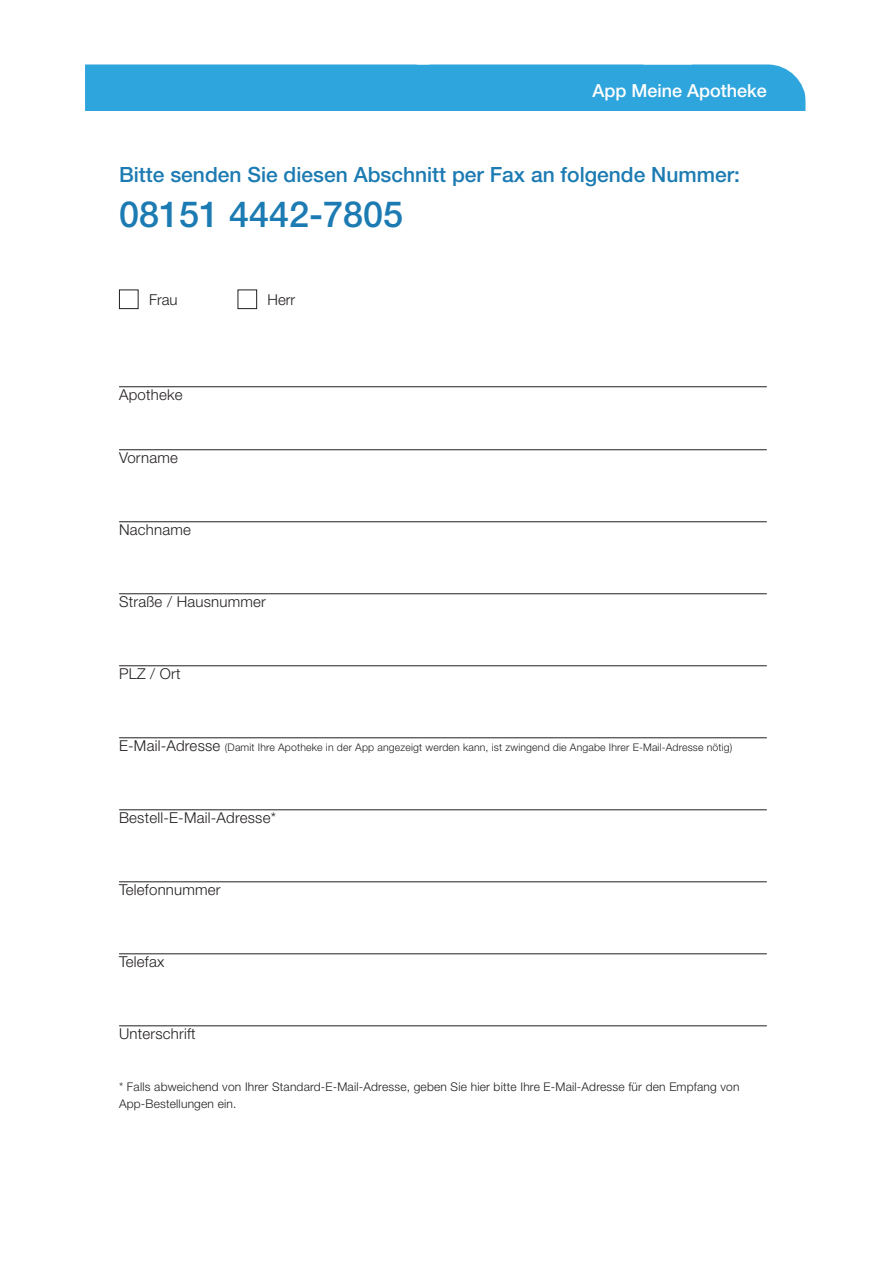
<style>
.page{position:relative;width:893px;height:1263px;background:#fff}
.page>*{position:absolute;margin:0;border:0;box-sizing:border-box;transform-origin:0 0}
.t1{font:500 36px "Helvetica Neue";color:#1c7bb2}
.t2{font:500 21px "Helvetica Neue";color:#1c7bb2}
.t3{font:500 18px "Helvetica Neue";color:#fff}
.t4{font:300 15px "Helvetica Neue";letter-spacing:.015em;color:#231f20}
.t5{font:300 12px/16.5px "Helvetica Neue";letter-spacing:.015em;color:#231f20}
.t6{font:300 10.5px "Helvetica Neue";letter-spacing:.015em;color:#231f20}
.s1{font-size:15px}
</style>
<div class="page">
<div style="left:429px;top:64px;width:214px;height:47px;background:#2fa5dd"></div>
<div style="left:85px;top:64px;width:344px;height:47px;background:#2fa5dd"></div>
<div style="left:643px;top:64px;width:163px;height:47px;background:#2fa5dd"></div>
<hr style="left:119px;top:386px;width:648px;height:1px;background:#231f20">
<hr style="left:119px;top:449px;width:648px;height:1px;background:#231f20">
<hr style="left:119px;top:521px;width:648px;height:1px;background:#231f20">
<hr style="left:119px;top:593px;width:648px;height:1px;background:#231f20">
<hr style="left:119px;top:665px;width:648px;height:1px;background:#231f20">
<hr style="left:119px;top:737px;width:648px;height:1px;background:#231f20">
<hr style="left:119px;top:809px;width:648px;height:1px;background:#231f20">
<hr style="left:119px;top:881px;width:648px;height:1px;background:#231f20">
<hr style="left:119px;top:953px;width:648px;height:1px;background:#231f20">
<hr style="left:119px;top:1025px;width:648px;height:1px;background:#231f20">
<div style="left:119px;top:289px;width:20px;height:20px;border:1px solid #231f20"></div>
<div style="left:238px;top:289px;width:19px;height:20px;border:1px solid #231f20"></div>
<p class="t3" style="left:592px;top:80px;width:176px">App Meine Apotheke</p>
<p class="t2" style="left:119px;top:162px;width:622px">Bitte senden Sie diesen Abschnitt per Fax an folgende Nummer:</p>
<p class="t1" style="left:119px;top:193px;width:286px">08151 4442-7805</p>
<p class="t4" style="left:149px;top:291px;width:30px">Frau</p>
<p class="t4" style="left:268px;top:291px;width:29px">Herr</p>
<p class="t4" style="left:119px;top:385px;width:65px">Apotheke</p>
<p class="t4" style="left:119px;top:448px;width:60px">Vorname</p>
<p class="t4" style="left:119px;top:520px;width:73px">Nachname</p>
<p class="t4" style="left:119px;top:592px;width:148px">Straße / Hausnummer</p>
<p class="t4" style="left:119px;top:664px;width:63px">PLZ / Ort</p>
<p class="t6" style="left:119px;top:741px;width:615px"><span class="s1">E-Mail-Adresse</span> (Damit Ihre Apotheke in der App angezeigt werden kann, ist zwingend die Angabe Ihrer E-Mail-Adresse nötig)</p>
<p class="t4" style="left:119px;top:808px;width:158px">Bestell-E-Mail-Adresse*</p>
<p class="t4" style="left:119px;top:880px;width:103px">Telefonnummer</p>
<p class="t4" style="left:119px;top:952px;width:47px">Telefax</p>
<p class="t4" style="left:119px;top:1024px;width:78px">Unterschrift</p>
<p class="t5" style="left:119px;top:1078px;width:622px">* Falls abweichend von Ihrer Standard-E-Mail-Adresse, geben Sie hier bitte Ihre E-Mail-Adresse für den Empfang von<br>App-Bestellungen ein.</p>
</div>
